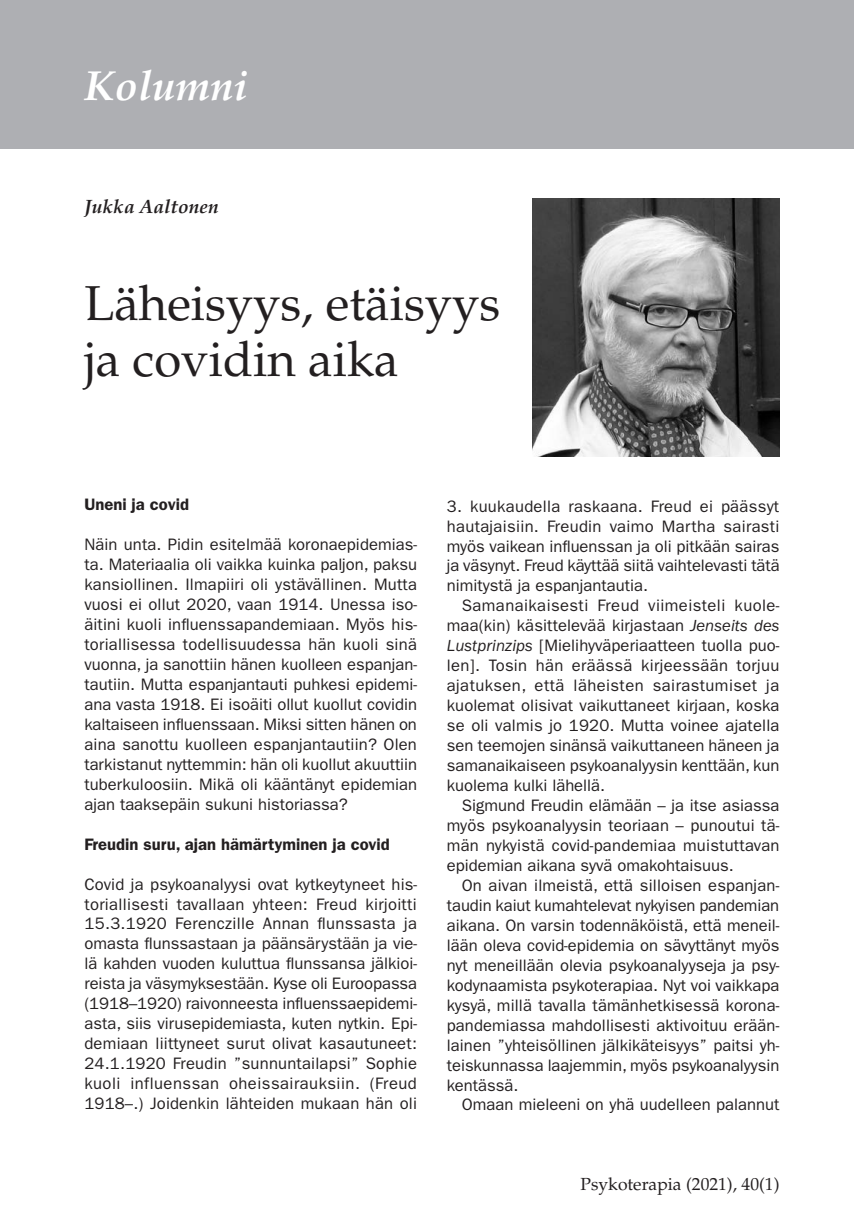
<style>
.page{position:relative;width:854px;height:1231px;background:#fff}
.page>*{position:absolute;margin:0;border:0;box-sizing:border-box;transform-origin:0 0}
.Otsikko{font:49px/56px "Palatino";color:#231f20}
.Otsikko_Pääkirjoitus{font:italic 700 42px "Palatino";color:#fff}
.Kirjoittaja{font:italic 700 19.25px "Palatino";color:#231f20}
.t1{font:17.5px "Palatino";color:#231f20}
.Leipä_Eka{font:16.62px/19.9px "ITC Franklin Gothic Std";color:#231f20;text-align:justify}
.Leipä{font:16.62px/19.9px "ITC Franklin Gothic Std";color:#231f20;text-align:justify}
.Väliotsikko{font:600 16.62px "ITC Franklin Gothic Std";color:#231f20}
.s1{font-style:italic}
</style>
<div class="page">
<div style="left:0;top:0;width:853px;height:149px;background:#aeafb3"></div>
<img style="left:532px;top:198px;width:247px;height:258px">
<p class="Otsikko_Pääkirjoitus" style="left:84px;top:61px;width:165px">Kolumni</p>
<p class="Kirjoittaja" style="left:84px;top:195px;width:136px">Jukka Aaltonen</p>
<p class="Otsikko" style="left:84px;top:276px;width:417px">Läheisyys, etäisyys ja covidin aika</p>
<p class="Väliotsikko" style="left:84px;top:494px;width:106px">Uneni ja covid</p>
<p class="Leipä_Eka" style="left:84px;top:534px;width:334px">Näin unta. Pidin esitelmää koronaepidemias&shy;ta. Materiaalia oli vaikka kuinka paljon, paksu kansiollinen. Ilmapiiri oli ystävällinen. Mutta vuosi ei ollut 2020, vaan 1914. Unessa iso&shy;äitini kuoli influenssapandemiaan. Myös his&shy;toriallisessa todellisuudessa hän kuoli sinä vuonna, ja sanottiin hänen kuolleen espanjan&shy;tautiin. Mutta espanjantauti puhkesi epidemi&shy;ana vasta 1918. Ei isoäiti ollut kuollut covidin kaltaiseen influenssaan. Miksi sitten hänen on aina sanottu kuolleen espanjantautiin? Olen tarkistanut nyttemmin: hän oli kuollut akuuttiin tuberkuloosiin. Mikä oli kääntänyt epidemian ajan taaksepäin sukuni historiassa?</p>
<p class="Väliotsikko" style="left:84px;top:834px;width:307px">Freudin suru, ajan hämärtyminen ja covid</p>
<p class="Leipä_Eka" style="left:84px;top:874px;width:334px">Covid ja psykoanalyysi ovat kytkeytyneet his&shy;toriallisesti tavallaan yhteen: Freud kirjoitti 15.3.1920 Ferenczille Annan flunssasta ja omasta flunssastaan ja päänsärystään ja vie&shy;lä kahden vuoden kuluttua flunssansa jälkioi&shy;reista ja väsymyksestään. Kyse oli Euroopassa (1918–1920) raivonneesta influenssaepidemi&shy;asta, siis virusepidemiasta, kuten nytkin. Epi&shy;demiaan liittyneet surut olivat kasautuneet:<br>24.1.1920 Freudin ”sunnuntailapsi” Sophie kuoli influenssan oheissairauksiin. (Freud 1918–.) Joidenkin lähteiden mukaan hän oli</p>
<p class="Leipä_Eka" style="left:446px;top:496px;width:334px">3. kuukaudella raskaana. Freud ei päässyt hautajaisiin. Freudin vaimo Martha sairasti myös vaikean influenssan ja oli pitkään sairas ja väsynyt. Freud käyttää siitä vaihtelevasti tätä nimitystä ja espanjantautia.</p>
<p class="Leipä" style="left:446px;top:596px;width:334px;text-indent:15px">Samanaikaisesti Freud viimeisteli kuole&shy;maa(kin) käsittelevää kirjastaan <span class="s1">Jenseits des Lustprinzips</span> [Mielihyväperiaatteen tuolla puo&shy;len]. Tosin hän eräässä kirjeessään torjuu ajatuksen, että läheisten sairastumiset ja kuolemat olisivat vaikuttaneet kirjaan, koska se oli valmis jo 1920. Mutta voinee ajatella sen teemojen sinänsä vaikuttaneen häneen ja samanaikaiseen psykoanalyysin kenttään, kun kuolema kulki lähellä.</p>
<p class="Leipä" style="left:446px;top:795px;width:334px;text-indent:15px">Sigmund Freudin elämään – ja itse asiassa myös psykoanalyysin teoriaan – punoutui tä&shy;män nykyistä covid-pandemiaa muistuttavan epidemian aikana syvä omakohtaisuus.</p>
<p class="Leipä" style="left:446px;top:875px;width:334px;text-indent:15px">On aivan ilmeistä, että silloisen espanjan&shy;taudin kaiut kumahtelevat nykyisen pandemian aikana. On varsin todennäköistä, että meneil&shy;lään oleva covid-epidemia on sävyttänyt myös nyt meneillään olevia psykoanalyyseja ja psy&shy;kodynaamista psykoterapiaa. Nyt voi vaikkapa kysyä, millä tavalla tämänhetkisessä korona&shy;pandemiassa mahdollisesti aktivoituu erään&shy;lainen ”yhteisöllinen jälkikäteisyys” paitsi yh&shy;teiskunnassa laajemmin, myös psykoanalyysin kentässä.</p>
<p class="Leipä" style="left:461px;top:1094px;width:319px">Omaan mieleeni on yhä uudelleen palannut</p>
<p class="t1" style="left:580px;top:1173px;width:200px">Psykoterapia (2021), 40(1)</p>
</div>
